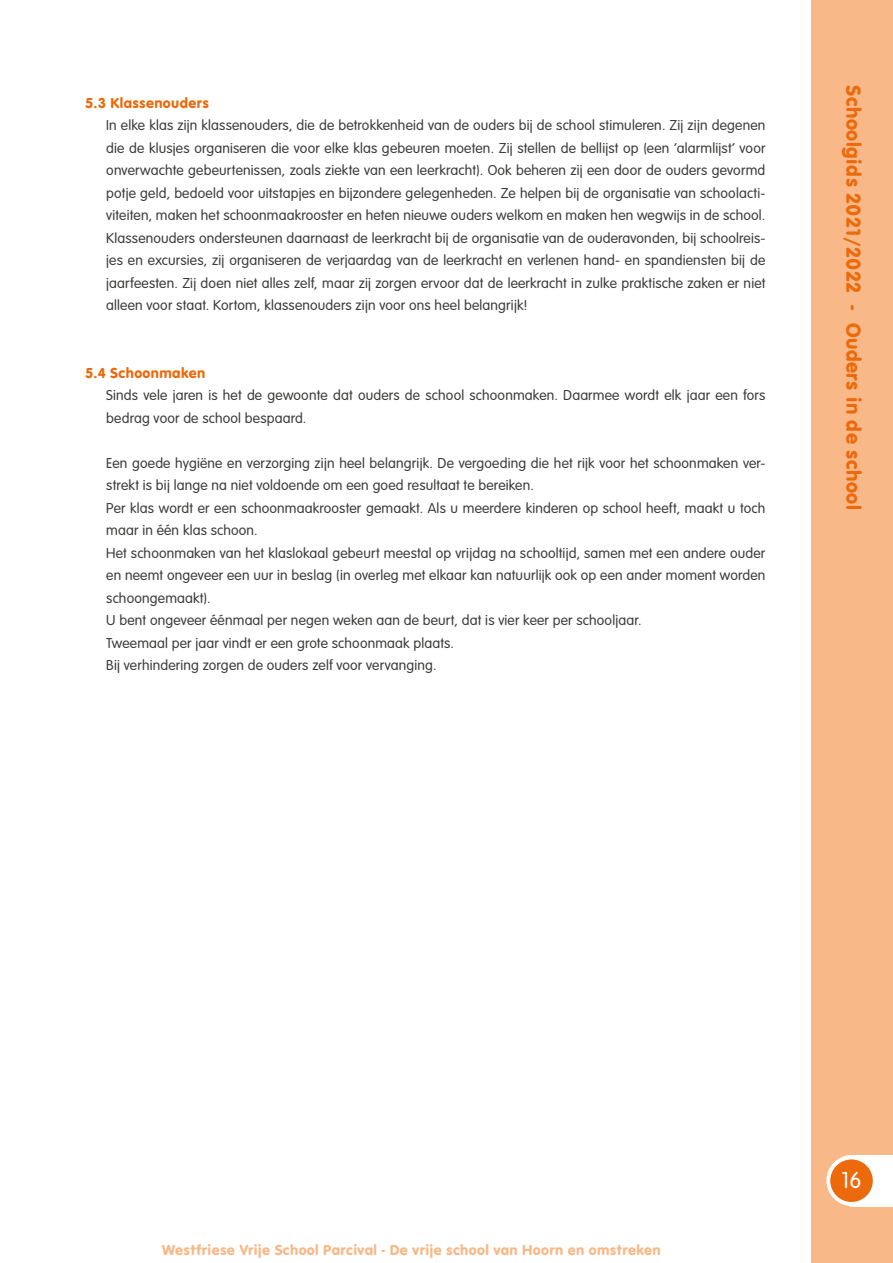
<style>
.page{position:relative;width:893px;height:1263px;background:#fff}
.page>*{position:absolute;margin:0;border:0;box-sizing:border-box;transform-origin:0 0}
.t1{font:300 24px "VAG Rundschrift D";color:#fff}
.t2{font:21px "VAG Rundschrift D";letter-spacing:.025em;color:#ec690c}
.t3{font:300 15px/22.5px "VAG Rundschrift D";letter-spacing:.01em;color:#3c3c3b}
.t4{font:15px "VAG Rundschrift D";letter-spacing:.025em;color:#f8b887}
.t5{font:15px "VAG Rundschrift D";letter-spacing:.025em;color:#ec690c}
</style>
<div class="page">
<div style="left:811px;top:0;width:82px;height:1263px;background:#f8b887"></div>
<svg style="left:826px;top:1155px;width:51px;height:51px"></svg>
<div style="left:850px;top:1155px;width:43px;height:51px;background:#fff"></div>
<div style="left:830px;top:1159px;width:43px;height:43px;background:#ec690c;border-radius:50%"></div>
<p class="t5" style="left:85px;top:94px;width:125px">5.3 Klassenouders</p>
<p class="t3" style="left:106px;top:114px;width:661px;text-align:justify">In elke klas zijn klassenouders, die de betrokkenheid van de ouders bij de school stimuleren. Zij zijn degenen die de klusjes organiseren die voor elke klas gebeuren moeten. Zij stellen de bellijst op (een ‘alarmlijst’ voor onverwachte gebeurtenissen, zoals ziekte van een leerkracht). Ook beheren zij een door de ouders gevormd potje geld, bedoeld voor uitstapjes en bijzondere gelegenheden. Ze helpen bij de organisatie van schoolacti&shy;viteiten, maken het schoonmaakrooster en heten nieuwe ouders welkom en maken hen wegwijs in de school.<br>Klassenouders ondersteunen daarnaast de leerkracht bij de organisatie van de ouderavonden, bij schoolreis&shy;jes en excursies, zij organiseren de verjaardag van de leerkracht en verlenen hand- en spandiensten bij de jaarfeesten. Zij doen niet alles zelf, maar zij zorgen ervoor dat de leerkracht in zulke praktische zaken er niet alleen voor staat. Kortom, klassenouders zijn voor ons heel belangrijk!</p>
<p class="t5" style="left:85px;top:364px;width:122px">5.4 Schoonmaken</p>
<p class="t3" style="left:106px;top:384px;width:661px">Sinds vele jaren is het de gewoonte dat ouders de school schoonmaken. Daarmee wordt elk jaar een fors bedrag voor de school bespaard.</p>
<p class="t3" style="left:106px;top:452px;width:661px">Een goede hygiëne en verzorging zijn heel belangrijk. De vergoeding die het rijk voor het schoonmaken ver&shy;strekt is bij lange na niet voldoende om een goed resultaat te bereiken.<br>Per klas wordt er een schoonmaakrooster gemaakt. Als u meerdere kinderen op school heeft, maakt u toch maar in één klas schoon.<br>Het schoonmaken van het klaslokaal gebeurt meestal op vrijdag na schooltijd, samen met een andere ouder en neemt ongeveer een uur in beslag (in overleg met elkaar kan natuurlijk ook op een ander moment worden schoongemaakt).<br>U bent ongeveer éénmaal per negen weken aan de beurt, dat is vier keer per schooljaar.<br>Tweemaal per jaar vindt er een grote schoonmaak plaats.<br>Bij verhindering zorgen de ouders zelf voor vervanging.</p>
<h2 class="t2" style="left:866px;top:85px;width:426px;rotate:90deg">Schoolgids 2021/2022 - Ouders in de school</h2>
<p class="t4" style="left:162px;top:1241px;width:500px">Westfriese Vrije School Parcival - De vrije school van Hoorn en omstreken</p>
<h1 class="t1" style="left:841px;top:1167px;width:22px">16</h1>
</div>
